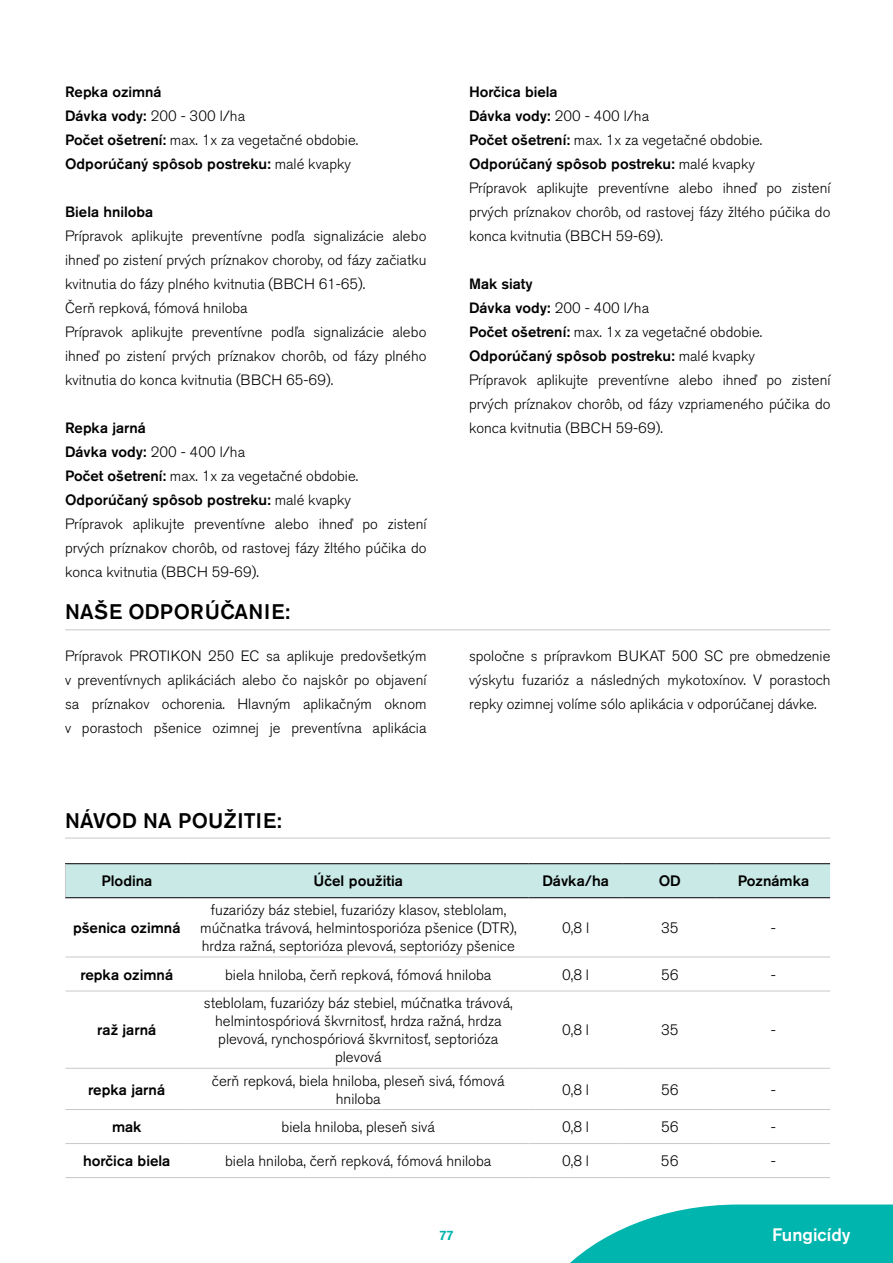
<style>
.page{position:relative;width:893px;height:1263px;background:#fff}
.page>*{position:absolute;margin:0;border:0;box-sizing:border-box;transform-origin:0 0}
.t1{font:500 21px "Akzidenz Grotesk Pro";letter-spacing:.01em;color:#000}
.t2{font:500 21px "Akzidenz Grotesk Pro";letter-spacing:.03em;color:#000}
.t3{font:500 18px "Akzidenz Grotesk Pro";color:#fff}
.t4{font:300 15px/18px "Akzidenz Grotesk Pro";color:#000;text-align:center}
.t5{font:500 15px "Akzidenz Grotesk Pro";color:#000}
.t6{font:300 14.85px/24px "Akzidenz Grotesk Pro";color:#000}
.t7{font:500 14.85px/24px "Akzidenz Grotesk Pro";color:#000}
.t8{font:500 13.5px "Akzidenz Grotesk Pro";color:#00b5ad}
.s1{font-weight:300}
.s2{font-weight:500}
</style>
<div class="page">
<svg style="left:570px;top:1204px;width:323px;height:59px"></svg>
<hr style="left:65px;top:838px;width:765px;height:1px;background:#c7c8ca">
<div style="left:66px;top:864px;width:764px;height:33px;background:#c9e9e6"></div>
<hr style="left:65px;top:863px;width:123px;height:1px;background:#000">
<hr style="left:188px;top:863px;width:341px;height:1px;background:#000">
<hr style="left:529px;top:863px;width:94px;height:1px;background:#000">
<hr style="left:623px;top:863px;width:94px;height:1px;background:#000">
<hr style="left:717px;top:863px;width:113px;height:1px;background:#000">
<hr style="left:65px;top:897px;width:123px;height:1px;background:#000">
<hr style="left:188px;top:897px;width:341px;height:1px;background:#000">
<hr style="left:529px;top:897px;width:94px;height:1px;background:#000">
<hr style="left:623px;top:897px;width:94px;height:1px;background:#000">
<hr style="left:717px;top:897px;width:113px;height:1px;background:#000">
<hr style="left:65px;top:864px;width:1px;height:33px;background:#c7c8ca">
<hr style="left:65px;top:956px;width:123px;height:1px;background:#c7c8ca">
<hr style="left:188px;top:956px;width:341px;height:1px;background:#c7c8ca">
<hr style="left:529px;top:956px;width:94px;height:1px;background:#c7c8ca">
<hr style="left:623px;top:956px;width:94px;height:1px;background:#c7c8ca">
<hr style="left:717px;top:956px;width:113px;height:1px;background:#c7c8ca">
<hr style="left:65px;top:991px;width:123px;height:1px;background:#c7c8ca">
<hr style="left:188px;top:991px;width:341px;height:1px;background:#c7c8ca">
<hr style="left:529px;top:991px;width:94px;height:1px;background:#c7c8ca">
<hr style="left:623px;top:991px;width:94px;height:1px;background:#c7c8ca">
<hr style="left:717px;top:991px;width:113px;height:1px;background:#c7c8ca">
<hr style="left:529px;top:1068px;width:94px;height:1px;background:#c7c8ca">
<hr style="left:623px;top:1068px;width:94px;height:1px;background:#c7c8ca">
<hr style="left:529px;top:1109px;width:94px;height:1px;background:#c7c8ca">
<hr style="left:623px;top:1109px;width:94px;height:1px;background:#c7c8ca">
<hr style="left:529px;top:1143px;width:94px;height:1px;background:#c7c8ca">
<hr style="left:623px;top:1143px;width:94px;height:1px;background:#c7c8ca">
<hr style="left:529px;top:1177px;width:94px;height:1px;background:#c7c8ca">
<hr style="left:623px;top:1177px;width:94px;height:1px;background:#c7c8ca">
<hr style="left:65px;top:1068px;width:123px;height:1px;background:#c7c8ca">
<hr style="left:188px;top:1068px;width:341px;height:1px;background:#c7c8ca">
<hr style="left:717px;top:1068px;width:113px;height:1px;background:#c7c8ca">
<hr style="left:65px;top:1109px;width:123px;height:1px;background:#c7c8ca">
<hr style="left:188px;top:1109px;width:341px;height:1px;background:#c7c8ca">
<hr style="left:717px;top:1109px;width:113px;height:1px;background:#c7c8ca">
<hr style="left:65px;top:1143px;width:123px;height:1px;background:#c7c8ca">
<hr style="left:188px;top:1143px;width:341px;height:1px;background:#c7c8ca">
<hr style="left:717px;top:1143px;width:113px;height:1px;background:#c7c8ca">
<hr style="left:65px;top:1177px;width:123px;height:1px;background:#c7c8ca">
<hr style="left:188px;top:1177px;width:341px;height:1px;background:#c7c8ca">
<hr style="left:717px;top:1177px;width:113px;height:1px;background:#c7c8ca">
<hr style="left:65px;top:629px;width:765px;height:1px;background:#c7c8ca">
<p class="t7" style="left:65px;top:80px;width:295px">Repka ozimná<br>Dávka vody: <span class="s1">200 - 300 l/ha<br></span>Počet ošetrení: <span class="s1">max. 1x za vegetačné obdobie.<br></span>Odporúčaný spôsob postreku: <span class="s1">malé kvapky</span></p>
<p class="t7" style="left:65px;top:200px;width:90px">Biela hniloba</p>
<p class="t6" style="left:65px;top:224px;width:363px">Prípravok aplikujte preventívne podľa signalizácie alebo ihneď po zistení prvých príznakov choroby, od fázy začiatku kvitnutia do fázy plného kvitnutia (BBCH 61-65).<br>Čerň repková, fómová hniloba<br>Prípravok aplikujte preventívne podľa signalizácie alebo ihneď po zistení prvých príznakov chorôb, od fázy plného kvitnutia do konca kvitnutia (BBCH 65-69).</p>
<p class="t6" style="left:65px;top:416px;width:363px"><span class="s2">Repka jarná<br>Dávka vody:</span> 200 - 400 l/ha<br><span class="s2">Počet ošetrení:</span> max. 1x za vegetačné obdobie.<br><span class="s2">Odporúčaný spôsob postreku:</span> malé kvapky<br>Prípravok aplikujte preventívne alebo ihneď po zistení prvých príznakov chorôb, od rastovej fázy žltého púčika do konca kvitnutia (BBCH 59-69).</p>
<p class="t6" style="left:469px;top:80px;width:363px"><span class="s2">Horčica biela<br>Dávka vody:</span> 200 - 400 l/ha<br><span class="s2">Počet ošetrení:</span> max. 1x za vegetačné obdobie.<br><span class="s2">Odporúčaný spôsob postreku:</span> malé kvapky<br>Prípravok aplikujte preventívne alebo ihneď po zistení prvých príznakov chorôb, od rastovej fázy žltého púčika do konca kvitnutia (BBCH 59-69).</p>
<p class="t6" style="left:469px;top:272px;width:363px"><span class="s2">Mak siaty<br>Dávka vody:</span> 200 - 400 l/ha<br><span class="s2">Počet ošetrení:</span> max. 1x za vegetačné obdobie.<br><span class="s2">Odporúčaný spôsob postreku:</span> malé kvapky<br>Prípravok aplikujte preventívne alebo ihneď po zistení prvých príznakov chorôb, od fázy vzpriameného púčika do konca kvitnutia (BBCH 59-69).</p>
<h1 class="t2" style="left:65px;top:598px;width:226px">Naš e odporúčan ie:</h1>
<p class="t6" style="left:65px;top:644px;width:363px;text-align:justify">Prípravok PROTIKON 250 EC sa aplikuje predovšetkým v preventívnych aplikáciách alebo čo najskôr po objavení sa príznakov ochorenia. Hlavným aplikačným oknom v porastoch pšenice ozimnej je preventívna aplikácia</p>
<p class="t6" style="left:469px;top:644px;width:363px;text-align:justify">spoločne s prípravkom BUKAT 500 SC pre obmedzenie výskytu fuzarióz a následných mykotoxínov. V porastoch repky ozimnej volíme sólo aplikácia v odporúčanej dávke.</p>
<h1 class="t1" style="left:65px;top:807px;width:218px">NÁVOD NA POUŽITIE:</h1>
<p class="t5" style="left:101px;top:871px;width:52px">Plodina</p>
<p class="t5" style="left:314px;top:871px;width:91px">Účel použitia</p>
<p class="t5" style="left:542px;top:871px;width:68px">Dávka/ha</p>
<p class="t5" style="left:659px;top:871px;width:22px">OD</p>
<p class="t5" style="left:738px;top:871px;width:73px">Poznámka</p>
<p class="t5" style="left:73px;top:918px;width:109px">pšenica ozimná</p>
<p class="t4" style="left:200px;top:901px;width:318px">fuzariózy báz stebiel, fuzariózy klasov, steblolam, múčnatka trávová, helmintosporióza pšenice (DTR), hrdza ražná, septorióza plevová, septoriózy pšenice</p>
<p class="t4" style="left:562px;top:919px;width:28px">0,8 l</p>
<p class="t4" style="left:661px;top:919px;width:19px">35</p>
<p class="t4" style="left:771px;top:919px;width:7px">-</p>
<p class="t5" style="left:80px;top:965px;width:94px">repka ozimná</p>
<p class="t4" style="left:225px;top:965px;width:268px">biela hniloba, čerň repková, fómová hniloba</p>
<p class="t4" style="left:562px;top:965px;width:28px">0,8 l</p>
<p class="t4" style="left:661px;top:965px;width:19px">56</p>
<p class="t4" style="left:771px;top:965px;width:7px">-</p>
<p class="t5" style="left:97px;top:1020px;width:61px">raž jarná</p>
<p class="t4" style="left:204px;top:994px;width:310px">steblolam, fuzariózy báz stebiel, múčnatka trávová, helmintospóriová škvrnitosť, hrdza ražná, hrdza plevová, rynchospóriová škvrnitosť, septorióza plevová</p>
<p class="t4" style="left:562px;top:1021px;width:28px">0,8 l</p>
<p class="t4" style="left:661px;top:1021px;width:19px">35</p>
<p class="t4" style="left:771px;top:1021px;width:7px">-</p>
<p class="t5" style="left:88px;top:1079px;width:78px">repka jarná</p>
<p class="t4" style="left:212px;top:1071px;width:294px">čerň repková, biela hniloba, pleseň sivá, fómová hniloba</p>
<p class="t4" style="left:562px;top:1080px;width:28px">0,8 l</p>
<p class="t4" style="left:661px;top:1080px;width:19px">56</p>
<p class="t4" style="left:771px;top:1080px;width:7px">-</p>
<p class="t5" style="left:112px;top:1117px;width:31px">mak</p>
<p class="t4" style="left:282px;top:1118px;width:155px">biela hniloba, pleseň sivá</p>
<p class="t4" style="left:562px;top:1118px;width:28px">0,8 l</p>
<p class="t4" style="left:661px;top:1118px;width:19px">56</p>
<p class="t4" style="left:771px;top:1118px;width:7px">-</p>
<p class="t5" style="left:83px;top:1151px;width:89px">horčica biela</p>
<p class="t4" style="left:225px;top:1152px;width:268px">biela hniloba, čerň repková, fómová hniloba</p>
<p class="t4" style="left:562px;top:1152px;width:28px">0,8 l</p>
<p class="t4" style="left:661px;top:1152px;width:19px">56</p>
<p class="t4" style="left:771px;top:1152px;width:7px">-</p>
<p class="t8" style="left:439px;top:1226px;width:16px">77</p>
<p class="t3" style="left:772px;top:1222px;width:80px">Fungicídy</p>
</div>
